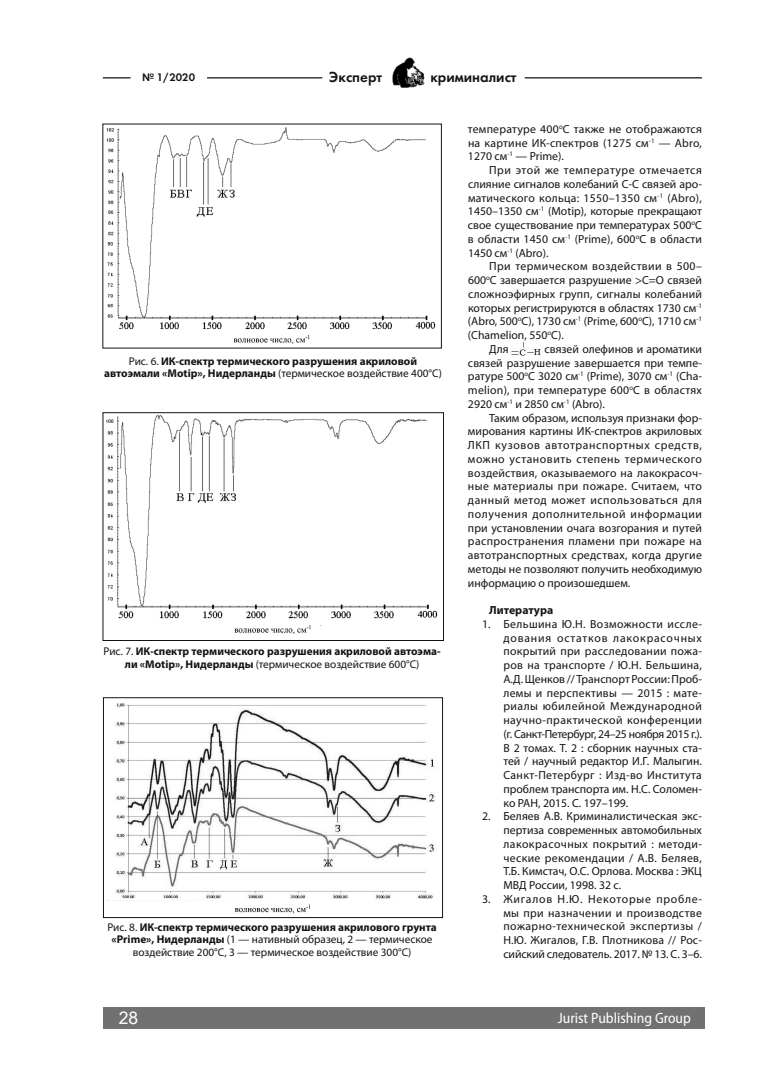
<style>
.page{position:relative;width:780px;height:1088px;background:#fff}
.page>*{position:absolute;margin:0;border:0;box-sizing:border-box;transform-origin:0 0}
.t1{font:17.5px "Arial";color:#fff}
.t2{font:15.12px "Futura Demi C";color:#141414}
.t3{font:semi-condensed 15px "Myriad Pro";color:#fff}
.t4{font:11.75px/13.8px "Myriad Pro";color:#141414;text-align:justify}
.t5{font:11.75px "Myriad Pro";letter-spacing:.02em;color:#141414}
.t6{font:11.75px "Myriad Pro";letter-spacing:.035em;color:#141414}
.t7{font:700 11.75px "Myriad Pro";color:#141414}
.t8{font:11.38px "Futura Demi C";color:#141414}
.t9{font:700 11.25px/12.5px "Myriad Pro";color:#141414;text-align:center}
.t10{font:11.25px/12.5px "Myriad Pro";color:#141414;text-align:center}
.s1{font-weight:400}
.s2{font-weight:700}
</style>
<div class="page">
<div style="left:103px;top:1007px;width:601px;height:22px;background:#717171"></div>
<img style="left:392px;top:57px;width:32px;height:31px">
<hr style="left:207px;top:77px;width:115px;height:1px;background:#141414">
<svg style="left:103px;top:77px;width:27px;height:1px"></svg>
<hr style="left:524px;top:77px;width:178px;height:1px;background:#141414">
<img style="left:106px;top:127px;width:330px;height:217px">
<img style="left:106px;top:415px;width:332px;height:219px">
<div style="left:103px;top:412px;width:341px;height:229px;border:1px solid #141414"></div>
<img style="left:115px;top:703px;width:321px;height:211px">
<img style="left:512px;top:343px;width:29px;height:12px">
<svg style="left:107px;top:897px;width:329px;height:6px"></svg>
<div style="left:103px;top:697px;width:340px;height:221px;border:1px solid #141414"></div>
<p class="t8" style="left:142px;top:72px;width:54px">№ 1/2020</p>
<p class="t2" style="left:329px;top:70px;width:54px">Эксперт</p>
<p class="t2" style="left:430px;top:70px;width:88px">криминалист</p>
<p class="t9" style="left:104px;top:355px;width:339px"><span class="s1">Рис. 6.</span> ИК-спектр термического разрушения акриловой автоэмали «Motip», Нидерланды <span class="s1">(термическое воздействие 400°С)</span></p>
<p class="t9" style="left:103px;top:646px;width:338px"><span class="s1">Рис. 7.</span> ИК-спектр термического разрушения акриловой автоэма&shy;ли «Motip», Нидерланды <span class="s1">(термическое воздействие 600°С)</span></p>
<p class="t10" style="left:107px;top:922px;width:331px">Рис. 8. <span class="s2">ИК-спектр термического разрушения акрилового грунта «Prime», Нидерланды</span> (1 — нативный образец, 2 — термическое воздействие 200°С, 3 — термическое воздействие 300°С)</p>
<h1 class="t1" style="left:119px;top:1008px;width:21px">28</h1>
<p class="t4" style="left:468px;top:123px;width:235px">температуре 400<sup>о</sup>С также не отображаются на картине ИК-спектров (1275 см<sup>-1</sup> — Abro, 1270 см<sup>-1</sup> — Prime).</p>
<p class="t4" style="left:468px;top:164px;width:235px;text-indent:21px">При этой же температуре отмечается слияние сигналов колебаний С-С связей аро&shy;матического кольца: 1550–1350 см<sup>-1</sup> (Abro), 1450–1350 см<sup>-1</sup> (Motip), которые прекращают свое существование при температурах 500<sup>о</sup>С в области 1450 см<sup>-1</sup> (Prime), 600<sup>о</sup>C в области 1450 см<sup>-1</sup> (Abro).</p>
<p class="t6" style="left:489px;top:262px;width:214px">При термическом воздействии в 500–</p>
<p class="t4" style="left:468px;top:274px;width:235px">600<sup>о</sup>С завершается разрушение &gt;C=O связей</p>
<p class="t5" style="left:468px;top:289px;width:235px">сложноэфирных групп, сигналы колебаний</p>
<p class="t4" style="left:468px;top:302px;width:235px">которых регистрируются в областях 1730 см<sup>-1</sup></p>
<p class="t4" style="left:468px;top:315px;width:235px">(Abro, 500<sup>о</sup>С), 1730 см<sup>-1</sup> (Prime, 600<sup>о</sup>С), 1710 см<sup>-1</sup></p>
<p class="t4" style="left:468px;top:329px;width:97px">(Chamelion, 550<sup>о</sup>С).</p>
<p class="t4" style="left:489px;top:343px;width:21px">Для</p>
<p class="t4" style="left:468px;top:343px;width:235px;text-indent:77px">связей олефинов и ароматики связей разрушение завершается при темпе&shy;ратуре 500<sup>о</sup>С 3020 см<sup>-1</sup> (Prime), 3070 см<sup>-1</sup> (Cha&shy;melion), при температуре 600<sup>о</sup>С в областях 2920 см<sup>-1</sup> и 2850 см<sup>-1</sup> (Abro).</p>
<p class="t4" style="left:468px;top:412px;width:235px;text-indent:21px">Таким образом, используя признаки фор&shy;мирования картины ИК-спектров акриловых ЛКП кузовов автотранспортных средств, можно установить степень термического воздействия, оказываемого на лакокрасоч&shy;ные материалы при пожаре. Считаем, что данный метод может использоваться для получения дополнительной информации при установлении очага возгорания и путей распространения пламени при пожаре на автотранспортных средствах, когда другие методы не позволяют получить необходимую информацию о произошедшем.</p>
<p class="t7" style="left:489px;top:606px;width:66px">Литература</p>
<p class="t4" style="left:503px;top:618px;width:200px;text-indent:-21px">1. Бельшина Ю.Н. Возможности иссле&shy;дования остатков лакокрасочных покрытий при расследовании пожа&shy;ров на транспорте / Ю.Н. Бельшина, А.Д. Щенков // Транспорт России: Проб&shy;лемы и перспективы — 2015 : мате&shy;риалы юбилейной Международной научно-практической конференции (г. Санкт-Петербург, 24–25 ноября 2015 г.).<br>В 2 томах. Т. 2 : сборник научных ста&shy;тей / научный редактор И.Г. Малыгин.<br>Санкт-Петербург : Изд-во Института проблем транспорта им. Н.С. Соломен&shy;ко РАН, 2015. С. 197–199.</p>
<p class="t4" style="left:503px;top:810px;width:200px;text-indent:-21px">2. Беляев А.В. Криминалистическая экс&shy;пертиза современных автомобильных лакокрасочных покрытий : методи&shy;ческие рекомендации / А.В. Беляев, Т.Б. Кимстач, О.С. Орлова. Москва : ЭКЦ МВД России, 1998. 32 с.</p>
<p class="t4" style="left:503px;top:893px;width:200px;text-indent:-21px">3. Жигалов Н.Ю. Некоторые пробле&shy;мы при назначении и производстве пожарно-технической экспертизы / Н.Ю. Жигалов, Г.В. Плотникова // Рос&shy;сийский следователь. 2017. № 13. С. 3–6.</p>
<p class="t3" style="left:557px;top:1012px;width:135px">Jurist Publishing Group</p>
</div>
